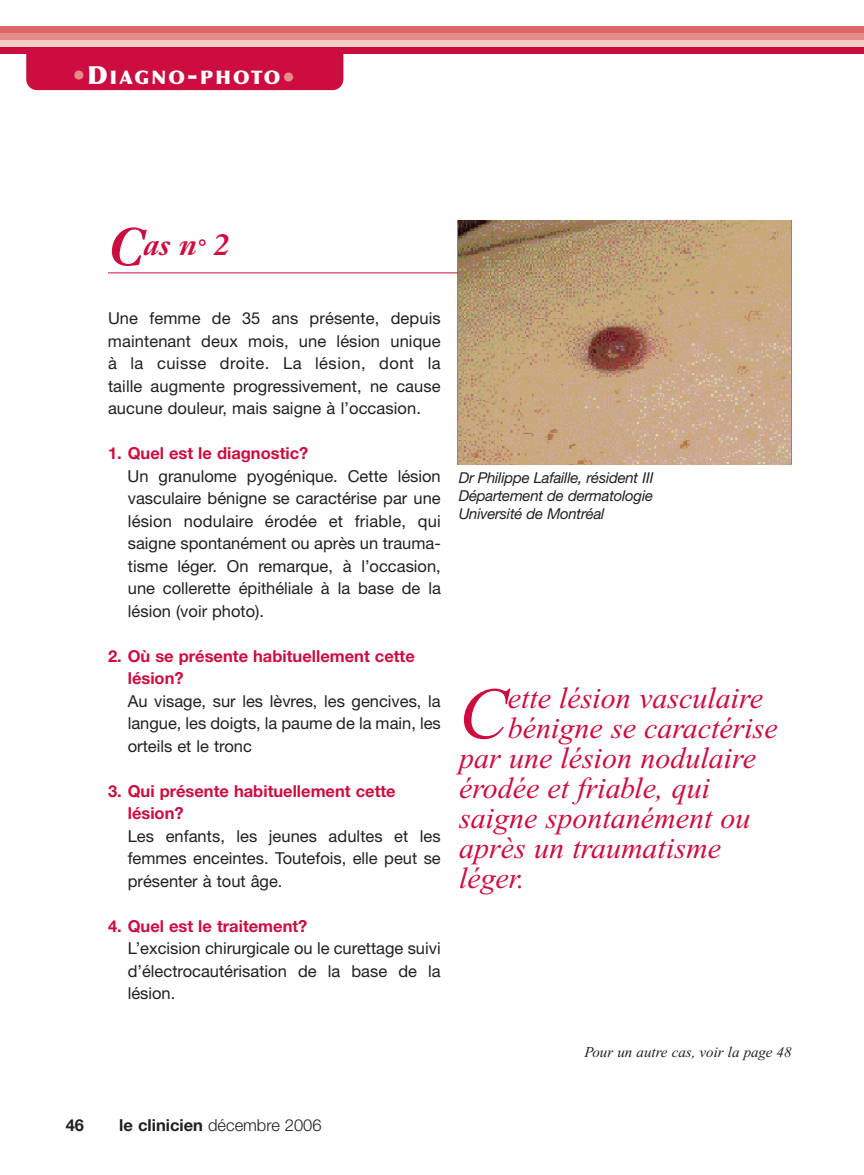
<style>
.page{position:relative;width:864px;height:1175px;background:#fff}
.page>*{position:absolute;margin:0;border:0;box-sizing:border-box;transform-origin:0 0}
.t1{font:italic 73.2px "Times";color:#cd0d40}
.t2{font:italic 30px "Times";color:#cd0d40}
.t3{font:italic 700 30px "Janson Text";color:#cd0d40}
.t4{font:900 18.75px "Optima";letter-spacing:.12em;color:#fff}
.t5{font:16.5px/22.5px "Helvetica Neue";color:#231f20;text-align:justify}
.t6{font:700 16.5px/22.5px "Helvetica Neue";color:#cd0d40}
.t7{font:300 16.5px "Helvetica Neue";color:#231f20}
.t8{font:700 16.5px "Helvetica Neue";color:#231f20}
.t9{font:italic 15px/18px "Helvetica Neue";letter-spacing:-.015em;color:#231f20;text-align:justify}
.t10{font:italic 15px "Times";color:#231f20}
.s1{font-size:24.9px;color:#e48c88}
.s2{font-size:24.9px}
.s3{font-size:52.5px}
.s4{font-size:22.5px}
.s5{font-weight:700}
</style>
<div class="page">
<div style="left:26px;top:41px;width:317px;height:49px;background:#cd0d40;border-radius:11px"></div>
<div style="left:0;top:47px;width:864px;height:7px;background:#cd0d40"></div>
<div style="left:0;top:40px;width:864px;height:7px;background:#f4cdc7"></div>
<div style="left:0;top:33px;width:864px;height:7px;background:#e48c88"></div>
<div style="left:0;top:26px;width:864px;height:7px;background:#db6567"></div>
<hr style="left:108px;top:272px;width:423px;height:1px;background:#cd0d40">
<img style="left:458px;top:221px;width:333px;height:243px">
<p class="t4" style="left:73px;top:69px;width:224px"><span class="s1">•</span><span class="s2">D</span>IAGNO<span class="s2">-</span>PHOTO<span class="s1">•</span></p>
<h2 class="t3" style="left:108px;top:233px;width:123px"><span class="s3">C</span>as n<span class="s4">°</span> 2</h2>
<p class="t5" style="left:108px;top:308px;width:334px">Une femme de 35 ans présente, depuis maintenant deux mois, une lésion unique à la cuisse droite. La lésion, dont la taille augmente progressivement, ne cause aucune douleur, mais saigne à l’occasion.</p>
<p class="t6" style="left:108px;top:443px;width:202px">1. Quel est le diagnostic?</p>
<p class="t5" style="left:128px;top:466px;width:315px">Un granulome pyogénique. Cette lésion vasculaire bénigne se caractérise par une lésion nodulaire érodée et friable, qui saigne spontanément ou après un trauma&shy;tisme léger. On remarque, à l’occasion, une collerette épithéliale à la base de la lésion (voir photo).</p>
<p class="t6" style="left:128px;top:646px;width:289px;text-indent:-20px">2. Où se présente habituellement cette lésion?</p>
<p class="t5" style="left:128px;top:691px;width:315px">Au visage, sur les lèvres, les gencives, la langue, les doigts, la paume de la main, les orteils et le tronc</p>
<p class="t6" style="left:128px;top:781px;width:269px;text-indent:-20px">3. Qui présente habituellement cette lésion?</p>
<p class="t5" style="left:128px;top:826px;width:315px">Les enfants, les jeunes adultes et les femmes enceintes. Toutefois, elle peut se présenter à tout âge.</p>
<p class="t6" style="left:108px;top:916px;width:201px">4. Quel est le traitement?</p>
<p class="t5" style="left:128px;top:938px;width:314px">L’excision chirurgicale ou le curettage suivi d’électrocautérisation de la base de la lésion.</p>
<p class="t9" style="left:459px;top:470px;width:196px">Dr Philippe Lafaille, résident III Département de dermatologie Université de Montréal</p>
<h1 class="t1" style="left:459px;top:687px;width:50px">C</h1>
<h2 class="t2" style="left:508px;top:687px;width:257px">ette lésion vasculaire</h2>
<h2 class="t2" style="left:508px;top:717px;width:272px">bénigne se caractérise</h2>
<h2 class="t2" style="left:459px;top:747px;width:298px">par une lésion nodulaire</h2>
<h2 class="t2" style="left:459px;top:777px;width:252px">érodée et friable, qui</h2>
<h2 class="t2" style="left:459px;top:807px;width:293px">saigne spontanément ou</h2>
<h2 class="t2" style="left:459px;top:837px;width:263px">après un traumatisme</h2>
<h2 class="t2" style="left:459px;top:867px;width:67px">léger.</h2>
<p class="t10" style="left:584px;top:1046px;width:209px">Pour un autre cas, voir la page 48</p>
<p class="t8" style="left:66px;top:1119px;width:20px">46</p>
<p class="t7" style="left:119px;top:1119px;width:204px"><span class="s5">le clinicien</span> décembre 2006</p>
</div>
